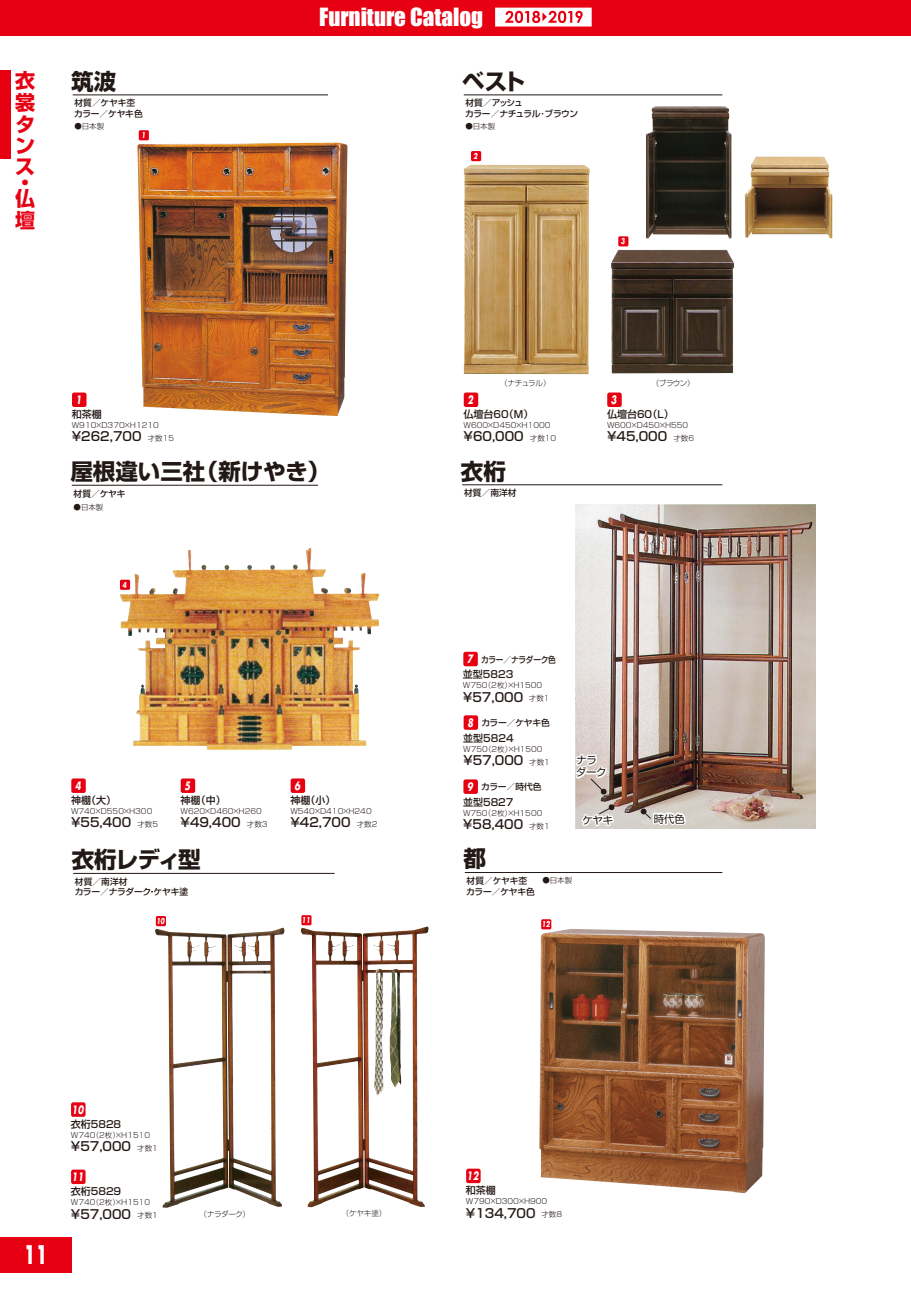
<style>
.page{position:relative;width:911px;height:1290px;background:#fff}
.page>*{position:absolute;margin:0;border:0;box-sizing:border-box;transform-origin:0 0}
.t1{font:700 25px "Futura";color:#fff;scale:.7 1}
.t2{font:23px "Impact";color:#fff}
.t3{font:700 22.5px "Shin Go Pro";color:#221815}
.t4{font:700 20px/21.4px "Shin Go Pro";color:#e60012;text-align:justify}
.t5{font:500 12.5px "Shin Go Pro";color:#221815}
.t6{font:italic 700 11.25px "Futura";color:#fff;scale:.75 1}
.t7{font:10.38px/12.5px "Shin Go Pro";letter-spacing:-.025em;color:#221815}
.t8{font:500 10px "Shin Go Pro";color:#221815}
.t9{font:500 8.75px/10.5px "Shin Go Pro";letter-spacing:-.03em;color:#221815}
.t10{font:500 8.75px/10.5px "Shin Go Pro";letter-spacing:-.07em;color:#221815}
.t11{font:500 8.75px "Shin Go Pro";letter-spacing:-.03em;color:#221815;scale:.88 1}
.t12{font:italic 700 7.88px "Futura";color:#fff;scale:.75 1}
.t13{font:300 7.5px "Shin Go Pro";color:#221815}
.s1{font-family:"Futura";font-weight:700;font-style:italic;font-size:11.25px;color:#fff}
.s2{font-weight:300;font-size:7.5px}
</style>
<div class="page">
<div style="left:0;top:0;width:911px;height:36px;background:#e60012"></div>
<img style="left:576px;top:505px;width:240px;height:324px">
<img style="left:539px;top:929px;width:226px;height:264px">
<img style="left:137px;top:143px;width:210px;height:273px">
<img style="left:120px;top:548px;width:246px;height:202px">
<img style="left:155px;top:927px;width:130px;height:281px">
<img style="left:301px;top:926px;width:127px;height:281px">
<img style="left:611px;top:250px;width:123px;height:123px">
<img style="left:645px;top:106px;width:87px;height:133px">
<img style="left:464px;top:165px;width:126px;height:209px">
<img style="left:744px;top:156px;width:88px;height:83px">
<svg style="left:495px;top:8px;width:96px;height:19px;background:#f8bec3"></svg>
<div style="left:139px;top:130px;width:10px;height:10px;background:#e60012"></div>
<div style="left:541px;top:919px;width:10px;height:10px;background:#e60012"></div>
<hr style="left:73px;top:95px;width:255px;height:1px;background:#221815">
<div style="left:72px;top:392px;width:14px;height:15px;background:#e60012;border-radius:2px"></div>
<div style="left:464px;top:392px;width:14px;height:15px;background:#e60012;border-radius:2px"></div>
<div style="left:471px;top:151px;width:10px;height:10px;background:#e60012"></div>
<div style="left:618px;top:236px;width:10px;height:10px;background:#e60012"></div>
<hr style="left:464px;top:95px;width:258px;height:1px;background:#221815">
<div style="left:120px;top:580px;width:10px;height:10px;background:#e60012"></div>
<hr style="left:72px;top:485px;width:246px;height:1px;background:#221815">
<div style="left:71px;top:778px;width:15px;height:15px;background:#e60012;border-radius:2px"></div>
<div style="left:181px;top:778px;width:14px;height:15px;background:#e60012;border-radius:2px"></div>
<div style="left:291px;top:778px;width:14px;height:15px;background:#e60012;border-radius:2px"></div>
<hr style="left:462px;top:484px;width:260px;height:1px;background:#221815">
<div style="left:463px;top:652px;width:15px;height:14px;background:#e60012;border-radius:2px"></div>
<div style="left:463px;top:715px;width:15px;height:15px;background:#e60012;border-radius:2px"></div>
<div style="left:463px;top:779px;width:15px;height:15px;background:#e60012;border-radius:2px"></div>
<svg style="left:641px;top:808px;width:46px;height:19px"></svg>
<svg style="left:575px;top:753px;width:34px;height:42px"></svg>
<svg style="left:578px;top:803px;width:37px;height:25px"></svg>
<div style="left:156px;top:916px;width:10px;height:10px;background:#e60012"></div>
<div style="left:301px;top:915px;width:10px;height:10px;background:#e60012"></div>
<hr style="left:73px;top:873px;width:261px;height:1px;background:#221815">
<div style="left:71px;top:1169px;width:15px;height:15px;background:#e60012;border-radius:2px"></div>
<div style="left:71px;top:1102px;width:15px;height:15px;background:#e60012;border-radius:2px"></div>
<div style="left:466px;top:1168px;width:14px;height:15px;background:#e60012;border-radius:2px"></div>
<hr style="left:465px;top:872px;width:257px;height:1px;background:#221815">
<div style="left:607px;top:392px;width:14px;height:15px;background:#e60012;border-radius:2px"></div>
<div style="left:0;top:1237px;width:71px;height:35px;background:#e60012"></div>
<div style="left:0;top:71px;width:11px;height:88px;background:#e60012"></div>
<h3 class="t4" style="left:15px;top:68px;width:21px">衣裳タンス</h3>
<h3 class="t4" style="left:15px;top:172px;width:21px;line-height:16px">・仏</h3>
<h3 class="t4" style="left:15px;top:207px;width:21px">壇</h3>
<h3 class="t3" style="left:71px;top:63px;width:46px">筑波</h3>
<p class="t9" style="left:74px;top:97px;width:70px">材質／ケヤキ杢カラー／ケヤキ色</p>
<p class="t13" style="left:74px;top:120px;width:31px">●日本製</p>
<p class="t12" style="left:141px;top:130px;width:7px">1</p>
<h2 class="t2" style="left:319px;top:-1px;width:165px">Furniture Catalog</h2>
<h3 class="t3" style="left:462px;top:63px;width:64px">ベスト</h3>
<p class="t10" style="left:465px;top:97px;width:114px">材質／アッシュ<br>カラー／ナチュラル･ブラウン</p>
<p class="t13" style="left:465px;top:120px;width:31px">●日本製</p>
<p class="t12" style="left:473px;top:151px;width:7px">2</p>
<p class="t12" style="left:621px;top:236px;width:7px">3</p>
<p class="t13" style="left:500px;top:377px;width:52px">（ナチュラル）</p>
<p class="t13" style="left:651px;top:377px;width:44px">（ブラウン）</p>
<h3 class="t6" style="left:76px;top:392px;width:9px">1</h3>
<h3 class="t6" style="left:467px;top:392px;width:9px">2</h3>
<h3 class="t6" style="left:611px;top:392px;width:9px">3</h3>
<h3 class="t8" style="left:72px;top:406px;width:31px">和茶棚</h3>
<h3 class="t5" style="left:72px;top:426px;width:71px">¥262,700</h3>
<p class="t13" style="left:72px;top:419px;width:88px">W910×D370×H1210</p>
<p class="t13" style="left:148px;top:432px;width:28px">才数15</p>
<h3 class="t8" style="left:463px;top:406px;width:71px">仏壇台60（M）</h3>
<h3 class="t5" style="left:463px;top:426px;width:62px">¥60,000</h3>
<p class="t13" style="left:463px;top:419px;width:88px">W600×D450×H1000</p>
<p class="t13" style="left:530px;top:432px;width:28px">才数10</p>
<h3 class="t8" style="left:607px;top:406px;width:68px">仏壇台60（L）</h3>
<h3 class="t5" style="left:607px;top:426px;width:62px">¥45,000</h3>
<p class="t13" style="left:607px;top:419px;width:83px">W600×D450×H550</p>
<p class="t13" style="left:673px;top:432px;width:22px">才数6</p>
<h3 class="t3" style="left:70px;top:454px;width:261px">屋根違い三社（新けやき）</h3>
<p class="t9" style="left:74px;top:487px;width:53px">材質／ケヤキ</p>
<p class="t13" style="left:74px;top:501px;width:31px">●日本製</p>
<h3 class="t3" style="left:461px;top:453px;width:46px">衣桁</h3>
<p class="t9" style="left:464px;top:487px;width:54px">材質／南洋材</p>
<p class="t12" style="left:123px;top:579px;width:7px">4</p>
<p class="t11" style="left:467px;top:652px;width:102px"><span class="s1">7</span> カラー／ナラダーク色</p>
<h3 class="t8" style="left:463px;top:666px;width:52px">並型5823</h3>
<h3 class="t5" style="left:461px;top:687px;width:90px">￥57,000 <span class="s2">才数1</span></h3>
<p class="t13" style="left:463px;top:679px;width:81px">W750（2枚）×H1500</p>
<p class="t9" style="left:467px;top:716px;width:84px"><span class="s1">8</span> カラー／ケヤキ色</p>
<h3 class="t6" style="left:75px;top:778px;width:9px">4</h3>
<h3 class="t6" style="left:184px;top:778px;width:9px">5</h3>
<h3 class="t6" style="left:294px;top:778px;width:9px">6</h3>
<h3 class="t8" style="left:71px;top:792px;width:47px">神棚（大）</h3>
<h3 class="t5" style="left:71px;top:812px;width:62px">¥55,400</h3>
<p class="t13" style="left:71px;top:805px;width:83px">W740×D550×H300</p>
<p class="t13" style="left:137px;top:818px;width:22px">才数5</p>
<h3 class="t8" style="left:180px;top:792px;width:47px">神棚（中）</h3>
<h3 class="t5" style="left:180px;top:812px;width:62px">¥49,400</h3>
<p class="t13" style="left:180px;top:805px;width:83px">W620×D460×H260</p>
<p class="t13" style="left:247px;top:818px;width:22px">才数3</p>
<h3 class="t8" style="left:290px;top:792px;width:47px">神棚（小）</h3>
<h3 class="t5" style="left:290px;top:812px;width:62px">¥42,700</h3>
<p class="t13" style="left:290px;top:805px;width:83px">W540×D410×H240</p>
<p class="t13" style="left:357px;top:818px;width:22px">才数2</p>
<h3 class="t8" style="left:463px;top:730px;width:52px">並型5824</h3>
<h3 class="t5" style="left:462px;top:750px;width:90px">￥57,000 <span class="s2">才数1</span></h3>
<p class="t13" style="left:463px;top:743px;width:81px">W750（2枚）×H1500</p>
<p class="t9" style="left:467px;top:780px;width:76px"><span class="s1">9</span> カラー／時代色</p>
<h3 class="t8" style="left:463px;top:794px;width:52px">並型5827</h3>
<h3 class="t5" style="left:461px;top:814px;width:90px">￥58,400 <span class="s2">才数1</span></h3>
<p class="t13" style="left:463px;top:807px;width:81px">W750（2枚）×H1500</p>
<h3 class="t7" style="left:576px;top:752px;width:32px">ナラダーク</h3>
<h3 class="t7" style="left:582px;top:812px;width:32px">ケヤキ</h3>
<h3 class="t7" style="left:653px;top:811px;width:33px">時代色</h3>
<h3 class="t3" style="left:72px;top:842px;width:130px">衣桁レディ型</h3>
<p class="t9" style="left:75px;top:875px;width:115px">材質／南洋材<br>カラー／ナラダーク・ケヤキ塗</p>
<h3 class="t3" style="left:463px;top:841px;width:24px">都</h3>
<p class="t9" style="left:466px;top:874px;width:70px">材質／ケヤキ杢カラー／ケヤキ色</p>
<p class="t13" style="left:542px;top:874px;width:31px">●日本製</p>
<p class="t12" style="left:156px;top:915px;width:12px">10</p>
<p class="t12" style="left:302px;top:915px;width:12px">11</p>
<p class="t12" style="left:542px;top:919px;width:12px">12</p>
<h1 class="t1" style="left:24px;top:1237px;width:36px">11</h1>
<h3 class="t6" style="left:72px;top:1101px;width:17px">10</h3>
<h3 class="t8" style="left:71px;top:1116px;width:52px">衣桁5828</h3>
<h3 class="t5" style="left:71px;top:1136px;width:62px">¥57,000</h3>
<p class="t13" style="left:71px;top:1129px;width:81px">W740（2枚）×H1510</p>
<p class="t13" style="left:137px;top:1142px;width:22px">才数1</p>
<h3 class="t6" style="left:72px;top:1169px;width:17px">11</h3>
<h3 class="t8" style="left:71px;top:1183px;width:52px">衣桁5829</h3>
<h3 class="t5" style="left:71px;top:1203px;width:62px">¥57,000</h3>
<p class="t13" style="left:71px;top:1196px;width:81px">W740（2枚）×H1510</p>
<p class="t13" style="left:137px;top:1209px;width:22px">才数1</p>
<p class="t13" style="left:199px;top:1208px;width:52px">（ナラダーク）</p>
<p class="t13" style="left:342px;top:1207px;width:46px">（ケヤキ塗）</p>
<h3 class="t6" style="left:467px;top:1168px;width:17px">12</h3>
<h3 class="t8" style="left:466px;top:1182px;width:31px">和茶棚</h3>
<h3 class="t5" style="left:466px;top:1202px;width:71px">¥134,700</h3>
<p class="t13" style="left:466px;top:1195px;width:83px">W790×D300×H900</p>
<p class="t13" style="left:541px;top:1208px;width:22px">才数8</p>
</div>
